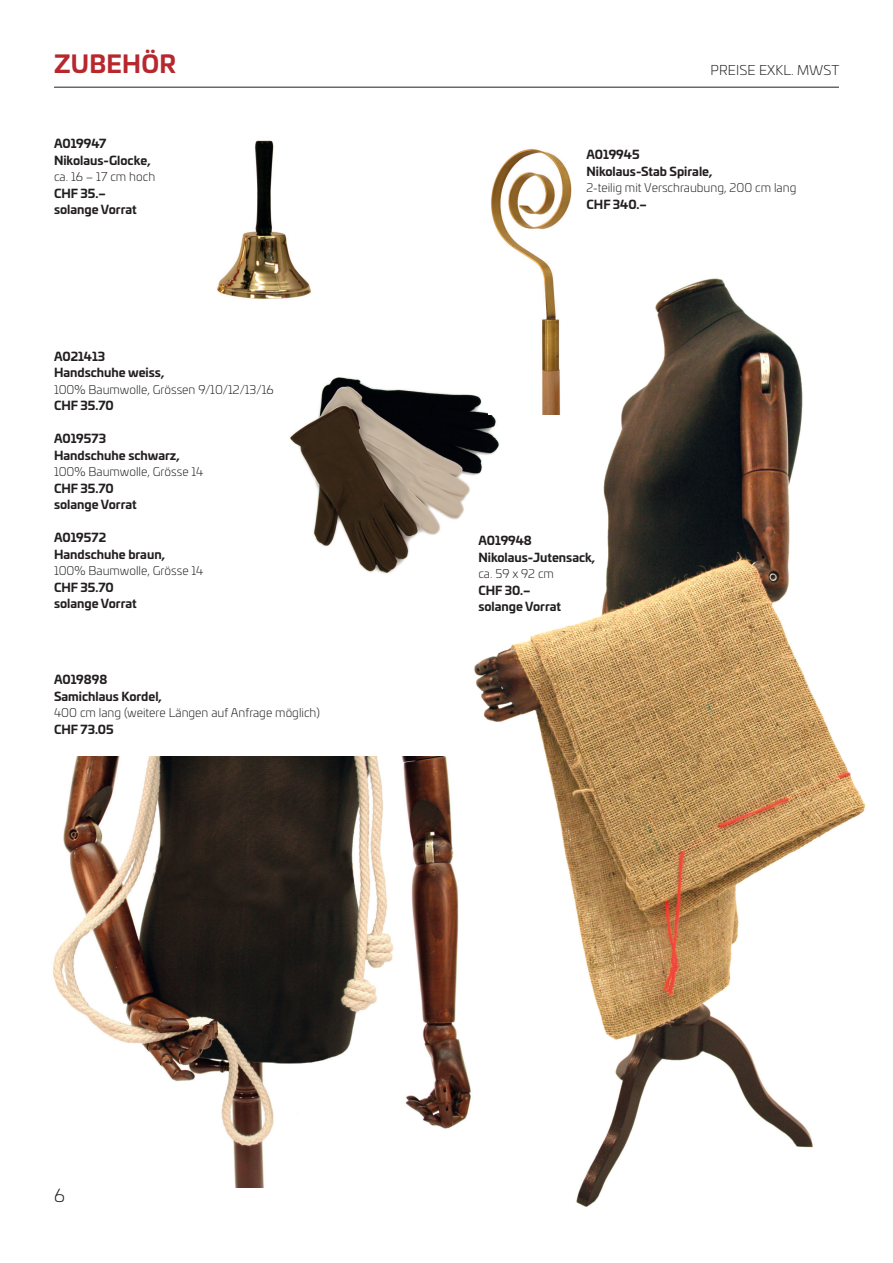
<style>
.page{position:relative;width:893px;height:1263px;background:#fff}
.page>*{position:absolute;margin:0;border:0;box-sizing:border-box;transform-origin:0 0}
.t1{font:700 24px "Univia Pro";letter-spacing:.01em;color:#b7282e}
.t2{font:300 18px "Univia Pro";color:#231f20}
.t3{font:300 13.5px "Univia Pro";letter-spacing:.01em;color:#231f20}
.t4{font:700 12px "Univia Pro";color:#231f20}
.t5{font:300 12px "Univia Pro";color:#231f20}
</style>
<div class="page">
<img style="left:474px;top:278px;width:392px;height:929px">
<img style="left:290px;top:375px;width:211px;height:203px">
<img style="left:217px;top:140px;width:95px;height:159px">
<img style="left:53px;top:757px;width:428px;height:431px">
<hr style="left:54px;top:87px;width:785px;height:1px;background:#231f20">
<img style="left:488px;top:149px;width:92px;height:266px">
<p class="t1" style="left:54px;top:45px;width:123px">ZUBEHÖR</p>
<p class="t4" style="left:54px;top:134px;width:54px">A019947</p>
<p class="t4" style="left:54px;top:151px;width:98px">Nikolaus-Glocke,</p>
<p class="t5" style="left:54px;top:168px;width:103px">ca. 16 – 17 cm hoch</p>
<p class="t4" style="left:54px;top:184px;width:53px">CHF 35.–</p>
<p class="t4" style="left:54px;top:200px;width:84px">solange Vorrat</p>
<p class="t4" style="left:54px;top:347px;width:53px">A021413</p>
<p class="t4" style="left:54px;top:363px;width:112px">Handschuhe weiss,</p>
<p class="t5" style="left:54px;top:381px;width:221px">100% Baumwolle, Grössen 9/10/12/13/16</p>
<p class="t4" style="left:54px;top:396px;width:61px">CHF 35.70</p>
<p class="t4" style="left:54px;top:429px;width:54px">A019573</p>
<p class="t4" style="left:54px;top:446px;width:127px">Handschuhe schwarz,</p>
<p class="t5" style="left:54px;top:463px;width:151px">100% Baumwolle, Grösse 14</p>
<p class="t4" style="left:54px;top:479px;width:61px">CHF 35.70</p>
<p class="t4" style="left:54px;top:495px;width:84px">solange Vorrat</p>
<p class="t4" style="left:54px;top:528px;width:54px">A019572</p>
<p class="t4" style="left:54px;top:545px;width:113px">Handschuhe braun,</p>
<p class="t5" style="left:54px;top:562px;width:151px">100% Baumwolle, Grösse 14</p>
<p class="t4" style="left:54px;top:578px;width:61px">CHF 35.70</p>
<p class="t4" style="left:54px;top:594px;width:84px">solange Vorrat</p>
<p class="t4" style="left:54px;top:670px;width:55px">A019898</p>
<p class="t4" style="left:54px;top:687px;width:110px">Samichlaus Kordel,</p>
<p class="t5" style="left:54px;top:704px;width:268px">400 cm lang (weitere Längen auf Anfrage möglich)</p>
<p class="t4" style="left:54px;top:720px;width:61px">CHF 73.05</p>
<p class="t3" style="left:710px;top:60px;width:130px">PREISE EXKL. MWST</p>
<p class="t4" style="left:586px;top:145px;width:55px">A019945</p>
<p class="t4" style="left:586px;top:162px;width:128px">Nikolaus-Stab Spirale,</p>
<p class="t5" style="left:586px;top:179px;width:211px">2-teilig mit Verschraubung, 200 cm lang</p>
<p class="t4" style="left:586px;top:195px;width:62px">CHF 340.–</p>
<p class="t4" style="left:478px;top:531px;width:55px">A019948</p>
<p class="t4" style="left:478px;top:547px;width:118px">Nikolaus-Jutensack,</p>
<p class="t5" style="left:478px;top:565px;width:77px">ca. 59 x 92 cm</p>
<p class="t4" style="left:478px;top:580px;width:54px">CHF 30.–</p>
<p class="t4" style="left:478px;top:597px;width:84px">solange Vorrat</p>
<h2 class="t2" style="left:54px;top:1183px;width:12px">6</h2>
</div>
